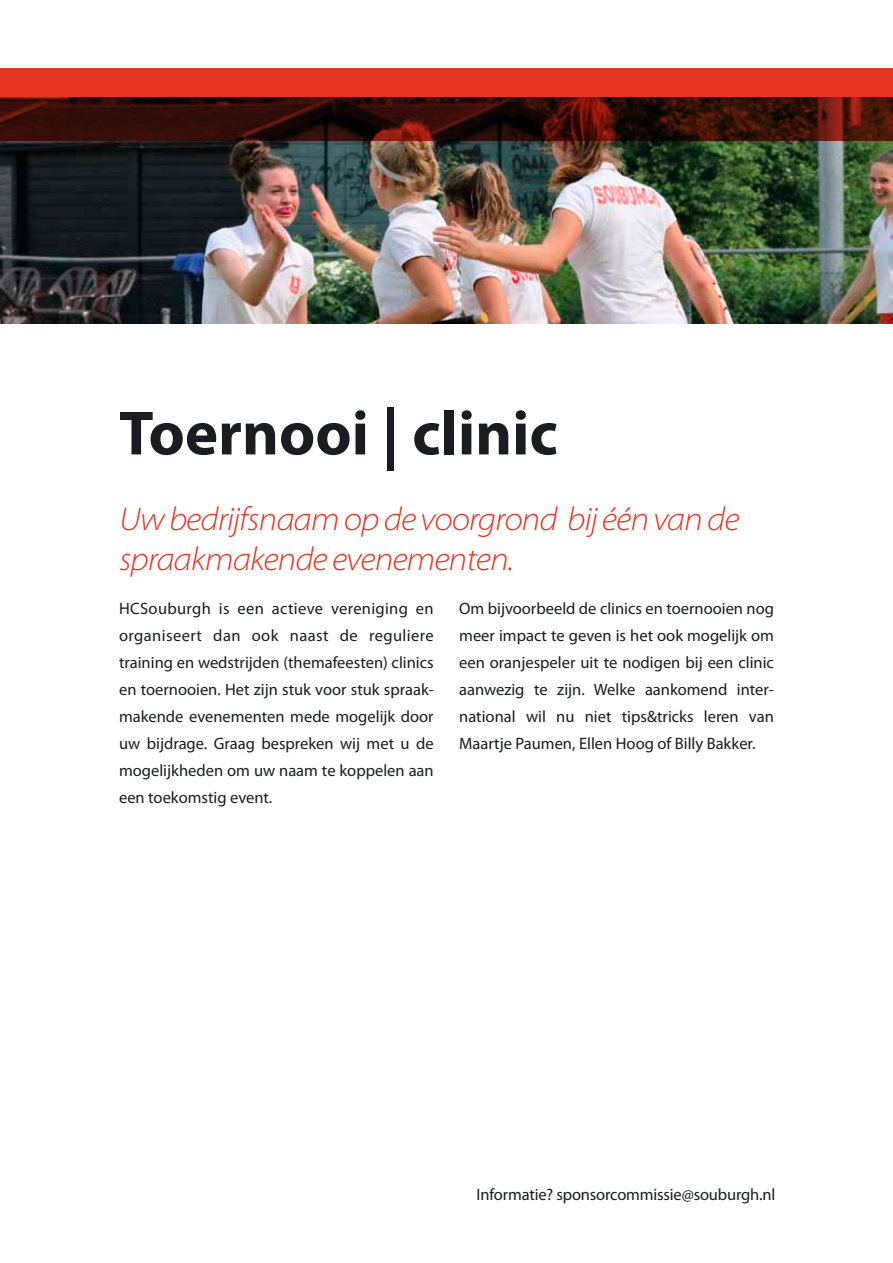
<style>
.page{position:relative;width:893px;height:1263px;background:#fff}
.page>*{position:absolute;margin:0;border:0;box-sizing:border-box;transform-origin:0 0}
.t1{font:700 63px "Myriad Pro";color:#1b1c20}
.t2{font:italic 300 semi-expanded 33px/39.6px "Myriad Pro";letter-spacing:-.03em;color:#e73422}
.t3{font:16.5px/27px "Myriad Pro";color:#1b1c20;text-align:justify}
</style>
<div class="page">
<img style="left:0;top:141px;width:893px;height:182px">
<svg style="left:0;top:68px;width:893px;height:73px;background:#7c1d12"></svg>
<h1 class="t1" style="left:119px;top:398px;width:440px">Toernooi | clinic</h1>
<h2 class="t2" style="left:119px;top:500px;width:622px">Uw bedrijfsnaam op de voorgrond bij één van de spraakmakende evenementen.</h2>
<p class="t3" style="left:119px;top:595px;width:316px">HCSouburgh is een actieve vereniging en organiseert dan ook naast de reguliere training en wedstrijden (themafeesten) clinics en toernooien. Het zijn stuk voor stuk spraak&shy;makende evenementen mede mogelijk door uw bijdrage. Graag bespreken wij met u de mogelijkheden om uw naam te koppelen aan een toekomstig event.</p>
<p class="t3" style="left:459px;top:595px;width:316px">Om bijvoorbeeld de clinics en toernooien nog meer impact te geven is het ook mogelijk om een oranjespeler uit te nodigen bij een clinic aanwezig te zijn. Welke aankomend inter&shy;national wil nu niet tips&amp;tricks leren van Maartje Paumen, Ellen Hoog of Billy Bakker.</p>
<p class="t3" style="left:477px;top:1181px;width:300px">Informatie? sponsorcommissie@souburgh.nl</p>
</div>
